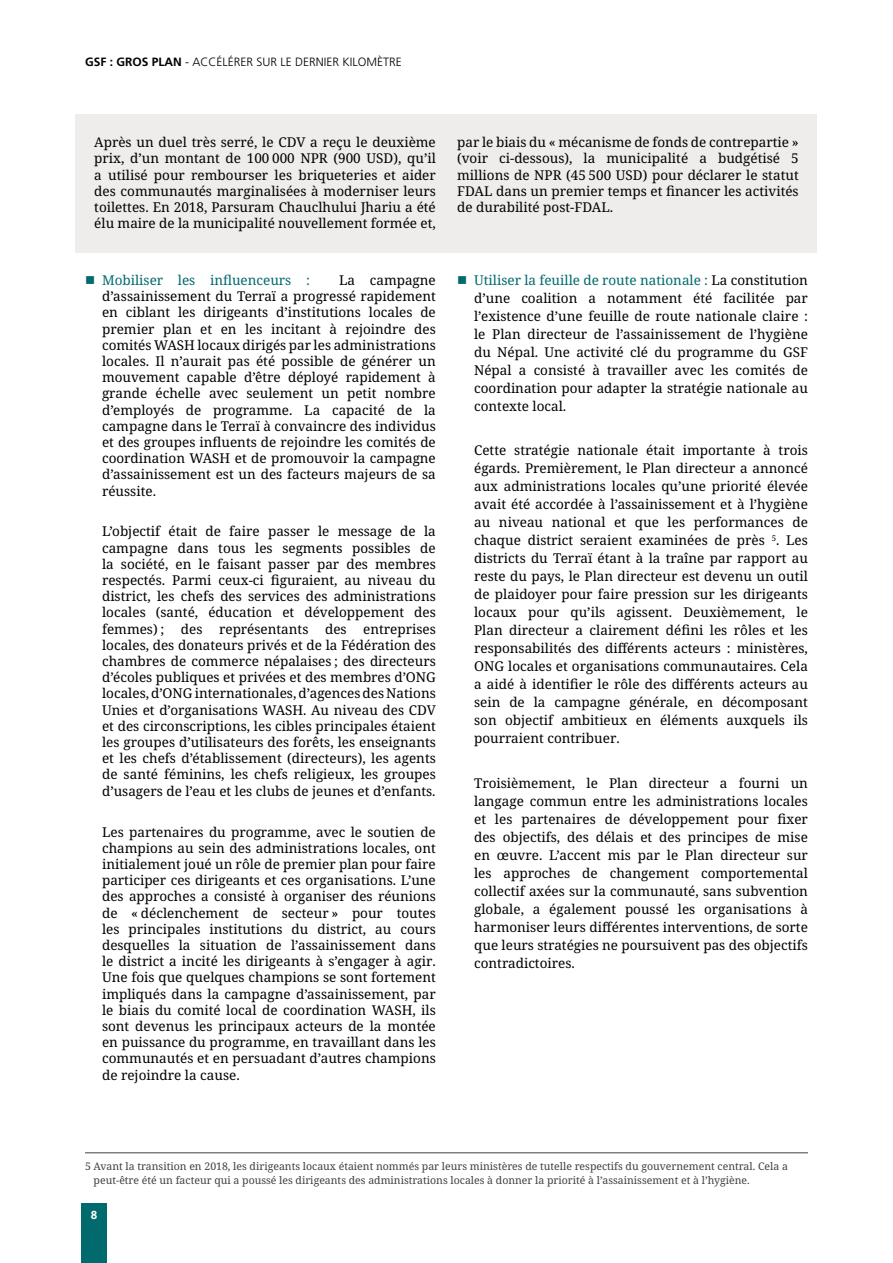
<style>
.page{position:relative;width:893px;height:1263px;background:#fff}
.page>*{position:absolute;margin:0;border:0;box-sizing:border-box;transform-origin:0 0}
.t1{font:13.5px/16.2px "Noto Serif";color:#000;text-align:justify}
.t2{font:13.5px "Noto Serif";color:#006a6d}
.t3{font:300 12px "Frutiger";color:#000}
.t4{font:10.5px/13.5px "Noto Serif";color:#414042}
.t5{font:700 10.5px "News Gothic Std";color:#fff}
.s1{font-weight:700}
.s2{color:#006a6d}
</style>
<div class="page">
<div style="left:76px;top:115px;width:741px;height:138px;background:#efedec"></div>
<hr style="left:85px;top:1152px;width:723px;height:1px;background:#414042">
<div style="left:81px;top:1203px;width:26px;height:60px;background:#006a6d"></div>
<p class="t3" style="left:85px;top:55px;width:318px"><span class="s1">GSF : GROS PLAN</span> - ACCÉLÉRER SUR LE DERNIER KILOMÈTRE</p>
<p class="t1" style="left:94px;top:135px;width:343px">Après un duel très serré, le CDV a reçu le deuxième prix, d’un montant de 100 000 NPR (900 USD), qu’il a utilisé pour rembourser les briqueteries et aider des communautés marginalisées à moderniser leurs toilettes. En 2018, Parsuram Chauclhului Jhariu a été élu maire de la municipalité nouvellement formée et,</p>
<p class="t1" style="left:457px;top:135px;width:343px">par le biais du « mécanisme de fonds de contrepartie » (voir ci-dessous), la municipalité a budgétisé 5 millions de NPR (45 500 USD) pour déclarer le statut FDAL dans un premier temps et financer les activités de durabilité post-FDAL.</p>
<p class="t2" style="left:102px;top:271px;width:209px">Mobiliser les influenceurs :</p>
<p class="t1" style="left:102px;top:272px;width:335px;text-indent:237px">La campagne d’assainissement du Terraï a progressé rapidement en ciblant les dirigeants d’institutions locales de premier plan et en les incitant à rejoindre des comités WASH locaux dirigés par les administrations locales. Il n’aurait pas été possible de générer un mouvement capable d’être déployé rapidement à grande échelle avec seulement un petit nombre d’employés de programme. La capacité de la campagne dans le Terraï à convaincre des individus et des groupes influents de rejoindre les comités de coordination WASH et de promouvoir la campagne d’assainissement est un des facteurs majeurs de sa réussite.</p>
<p class="t1" style="left:102px;top:524px;width:335px">L’objectif était de faire passer le message de la campagne dans tous les segments possibles de la société, en le faisant passer par des membres respectés. Parmi ceux-ci figuraient, au niveau du district, les chefs des services des administrations locales (santé, éducation et développement des femmes) ; des représentants des entreprises locales, des donateurs privés et de la Fédération des chambres de commerce népalaises ; des directeurs d’écoles publiques et privées et des membres d’ONG locales, d’ONG internationales, d’agences des Nations Unies et d’organisations WASH. Au niveau des CDV et des circonscriptions, les cibles principales étaient les groupes d’utilisateurs des forêts, les enseignants et les chefs d’établissement (directeurs), les agents de santé féminins, les chefs religieux, les groupes d’usagers de l’eau et les clubs de jeunes et d’enfants.</p>
<p class="t1" style="left:102px;top:824px;width:335px">Les partenaires du programme, avec le soutien de champions au sein des administrations locales, ont initialement joué un rôle de premier plan pour faire participer ces dirigeants et ces organisations. L’une des approches a consisté à organiser des réunions de « déclenchement de secteur » pour toutes les principales institutions du district, au cours desquelles la situation de l’assainissement dans le district a incité les dirigeants à s’engager à agir.<br>Une fois que quelques champions se sont fortement impliqués dans la campagne d’assainissement, par le biais du comité local de coordination WASH, ils sont devenus les principaux acteurs de la montée en puissance du programme, en travaillant dans les communautés et en persuadant d’autres champions de rejoindre la cause.</p>
<p class="t1" style="left:474px;top:271px;width:335px;line-height:18px"><span class="s2">Utiliser la feuille de route nationale :</span> La constitution d’une coalition a notamment été facilitée par l’existence d’une feuille de route nationale claire : le Plan directeur de l’assainissement de l’hygiène du Népal. Une activité clé du programme du GSF Népal a consisté à travailler avec les comités de coordination pour adapter la stratégie nationale au contexte local.</p>
<p class="t1" style="left:474px;top:442px;width:335px;line-height:18px">Cette stratégie nationale était importante à trois égards. Premièrement, le Plan directeur a annoncé aux administrations locales qu’une priorité élevée avait été accordée à l’assainissement et à l’hygiène au niveau national et que les performances de chaque district seraient examinées de près <sup>5</sup>. Les districts du Terraï étant à la traîne par rapport au reste du pays, le Plan directeur est devenu un outil de plaidoyer pour faire pression sur les dirigeants locaux pour qu’ils agissent. Deuxièmement, le Plan directeur a clairement défini les rôles et les responsabilités des différents acteurs : ministères, ONG locales et organisations communautaires. Cela a aidé à identifier le rôle des différents acteurs au sein de la campagne générale, en décomposant son objectif ambitieux en éléments auxquels ils pourraient contribuer.</p>
<p class="t1" style="left:474px;top:774px;width:335px;line-height:18px">Troisièmement, le Plan directeur a fourni un langage commun entre les administrations locales et les partenaires de développement pour fixer des objectifs, des délais et des principes de mise en œuvre. L’accent mis par le Plan directeur sur les approches de changement comportemental collectif axées sur la communauté, sans subvention globale, a également poussé les organisations à harmoniser leurs différentes interventions, de sorte que leurs stratégies ne poursuivent pas des objectifs contradictoires.</p>
<p class="t4" style="left:94px;top:1160px;width:696px;text-indent:-9px">5 Avant la transition en 2018, les dirigeants locaux étaient nommés par leurs ministères de tutelle respectifs du gouvernement central. Cela a peut-être été un facteur qui a poussé les dirigeants des administrations locales à donner la priorité à l’assainissement et à l’hygiène.</p>
<p class="t5" style="left:91px;top:1208px;width:8px">8</p>
</div>
